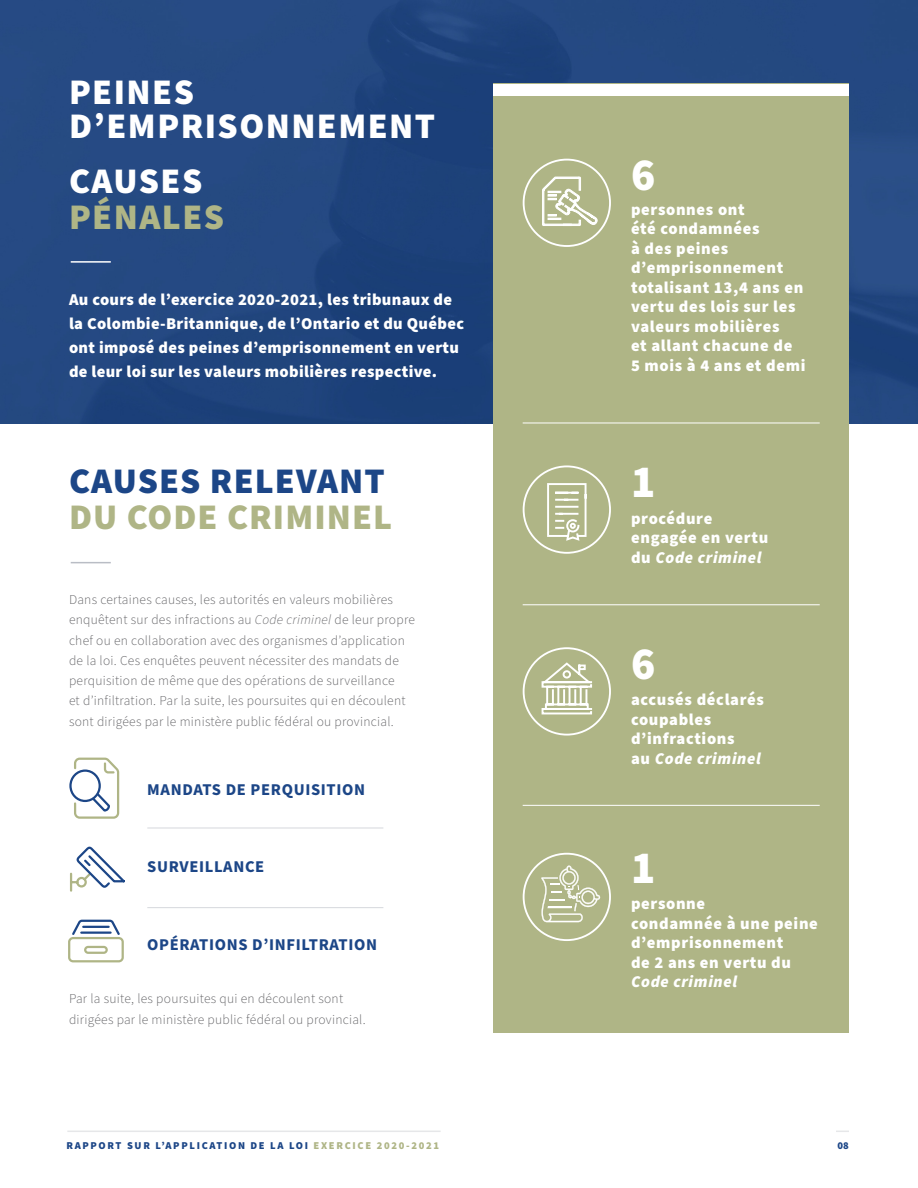
<style>
.page{position:relative;width:918px;height:1188px;background:#fff}
.page>*{position:absolute;margin:0;border:0;box-sizing:border-box;transform-origin:0 0}
.t1{font:900 45px "Source Sans Pro";color:#fff}
.t2{font:900 36px/34.5px "Source Sans Pro";letter-spacing:.04em;color:#fff}
.t3{font:900 36px/36px "Source Sans Pro";letter-spacing:.03em;color:#1c4687}
.t4{font:900 36px "Source Sans Pro";letter-spacing:.04em;color:#afb586}
.t5{font:900 16.5px/19.5px "Source Sans Pro";letter-spacing:.04em;color:#fff}
.t6{font:900 16.5px/24px "Source Sans Pro";letter-spacing:.02em;color:#fff}
.t7{font:700 16.5px "Source Sans Pro";letter-spacing:.04em;color:#1c4687}
.t8{font:300 13.5px/20.2px "Source Sans Pro";letter-spacing:.02em;color:#636366}
.t9{font:900 10.5px "Source Sans Pro";letter-spacing:.16em;color:#1c4687}
.s1{color:#afb586}
.s2{font-style:italic}
</style>
<div class="page">
<hr style="left:67px;top:1131px;width:374px;height:1px;background:#e6e7e9">
<svg style="left:836px;top:1131px;width:13px;height:1px"></svg>
<img style="left:0;top:0;width:918px;height:423px">
<div style="left:494px;top:84px;width:355px;height:949px;background:#afb586"></div>
<div style="left:494px;top:84px;width:355px;height:11px;background:#fff"></div>
<hr style="left:71px;top:261px;width:40px;height:2px;background:#fff">
<hr style="left:71px;top:562px;width:40px;height:1px;background:#b9bdc5">
<hr style="left:147px;top:828px;width:236px;height:1px;background:#b9bdc5">
<hr style="left:147px;top:907px;width:236px;height:1px;background:#b9bdc5">
<div style="left:69px;top:769px;width:32px;height:33px;border:2px solid #1c4687;border-radius:50%"></div>
<svg style="left:73px;top:757px;width:47px;height:62px"></svg>
<svg style="left:72px;top:919px;width:48px;height:16px"></svg>
<hr style="left:81px;top:932px;width:30px;height:2px;background:#1c4687">
<hr style="left:83px;top:926px;width:26px;height:2px;background:#1c4687">
<div style="left:68px;top:937px;width:56px;height:25px;border:2px solid #afb586;border-radius:4px"></div>
<div style="left:84px;top:946px;width:24px;height:8px;border:2px solid #afb586;border-radius:3px"></div>
<div style="left:523px;top:159px;width:88px;height:88px;border:2px solid #fff;border-radius:50%"></div>
<svg style="left:542px;top:177px;width:64px;height:52px"></svg>
<div style="left:523px;top:465px;width:88px;height:89px;border:2px solid #fff;border-radius:50%"></div>
<svg style="left:547px;top:483px;width:40px;height:58px"></svg>
<div style="left:523px;top:647px;width:88px;height:89px;border:2px solid #fff;border-radius:50%"></div>
<svg style="left:541px;top:662px;width:51px;height:53px"></svg>
<svg style="left:70px;top:846px;width:55px;height:46px"></svg>
<div style="left:523px;top:853px;width:88px;height:88px;border:2px solid #fff;border-radius:50%"></div>
<svg style="left:541px;top:866px;width:59px;height:56px"></svg>
<hr style="left:523px;top:805px;width:297px;height:1px;background:#fff">
<hr style="left:523px;top:604px;width:297px;height:1px;background:#fff">
<hr style="left:523px;top:423px;width:297px;height:1px;background:#fff">
<p class="t2" style="left:69px;top:75px;width:368px">PEINES<br>D’EMPRISONNEMENT</p>
<p class="t2" style="left:69px;top:165px;width:135px">CAUSES</p>
<p class="t4" style="left:69px;top:193px;width:157px">PÉNALES</p>
<p class="t6" style="left:69px;top:288px;width:397px">Au cours de l’exercice 2020-2021, les tribunaux de la Colombie-Britannique, de l’Ontario et du Québec ont imposé des peines d’emprisonnement en vertu de leur loi sur les valeurs mobilières respective.</p>
<p class="t3" style="left:69px;top:464px;width:325px">CAUSES RELEVANT<br><span class="s1">DU CODE CRIMINEL</span></p>
<p class="t8" style="left:69px;top:590px;width:347px">Dans certaines causes, les autorités en valeurs mobilières enquêtent sur des infractions au <span class="s2">Code criminel</span> de leur propre chef ou en collaboration avec des organismes d’application de la loi. Ces enquêtes peuvent nécessiter des mandats de perquisition de même que des opérations de surveillance<br>et d’infiltration. Par la suite, les poursuites qui en découlent sont dirigées par le ministère public fédéral ou provincial.</p>
<p class="t7" style="left:147px;top:778px;width:219px">MANDATS DE PERQUISITION</p>
<p class="t7" style="left:147px;top:856px;width:119px">SURVEILLANCE</p>
<p class="t7" style="left:147px;top:933px;width:231px">OPÉRATIONS D’INFILTRATION</p>
<p class="t8" style="left:69px;top:989px;width:298px">Par la suite, les poursuites qui en découlent sont dirigées par le ministère public fédéral ou provincial.</p>
<p class="t1" style="left:631px;top:144px;width:26px">6</p>
<p class="t5" style="left:631px;top:200px;width:176px">personnes ont<br>été condamnées<br>à des peines d’emprisonnement totalisant 13,4 ans en vertu des lois sur les valeurs mobilières<br>et allant chacune de<br>5 mois à 4 ans et demi</p>
<p class="t1" style="left:631px;top:451px;width:26px">1</p>
<p class="t5" style="left:631px;top:509px;width:139px">procédure engagée en vertu du <span class="s2">Code criminel</span></p>
<p class="t1" style="left:631px;top:632px;width:26px">6</p>
<p class="t5" style="left:631px;top:690px;width:134px">accusés déclarés coupables d’infractions<br>au <span class="s2">Code criminel</span></p>
<p class="t1" style="left:631px;top:836px;width:26px">1</p>
<p class="t5" style="left:631px;top:894px;width:188px">personne<br>condamnée à une peine d’emprisonnement<br>de 2 ans en vertu du<br><span class="s2">Code criminel</span></p>
<p class="t9" style="left:66px;top:1138px;width:374px">RAPPORT SUR L’APPLICATION DE LA LOI <span class="s1">EXERCICE 2020-2021</span></p>
<p class="t9" style="left:838px;top:1138px;width:13px">08</p>
</div>
